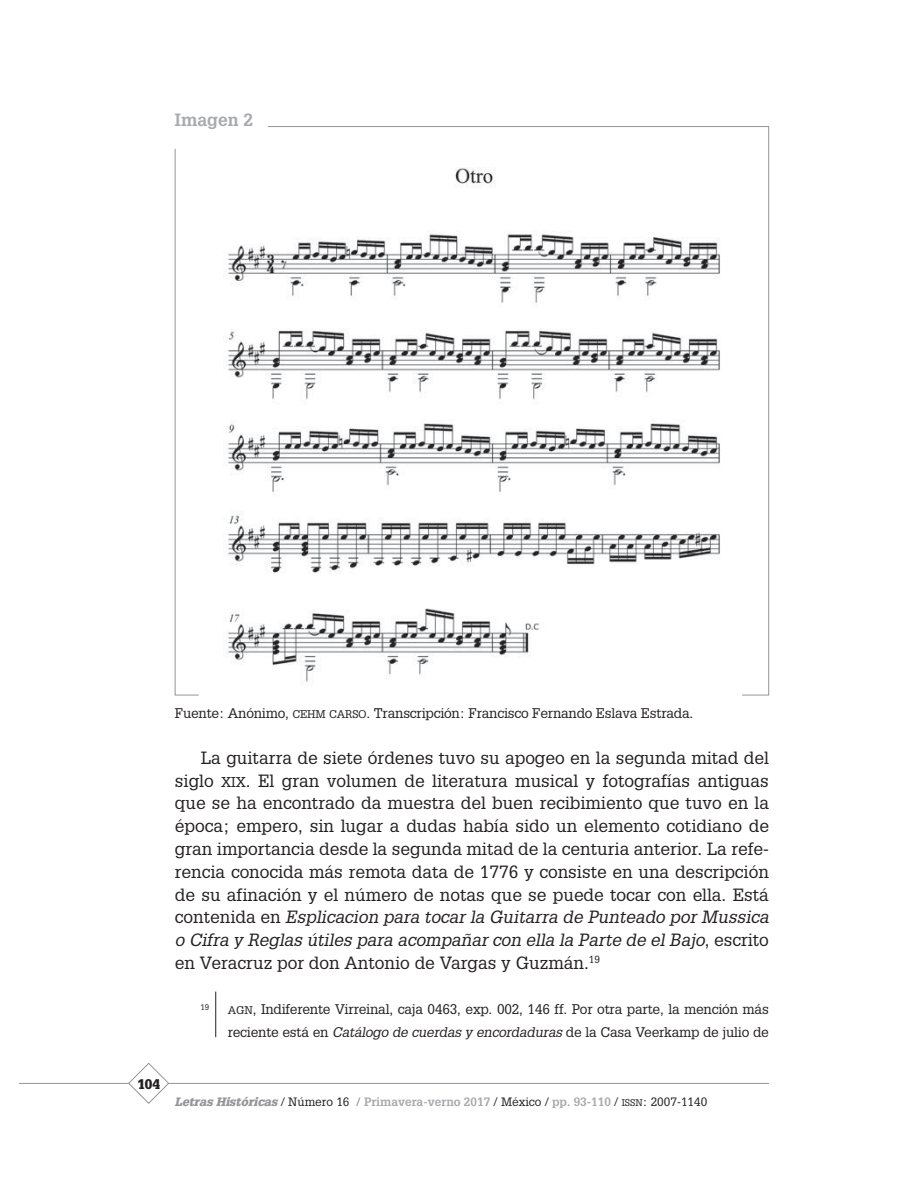
<style>
.page{position:relative;width:918px;height:1188px;background:#fff}
.page>*{position:absolute;margin:0;border:0;box-sizing:border-box;transform-origin:0 0}
.t1{font:17.25px/22.8px "Glypha";color:#231f20;text-align:justify}
.t2{font:700 17.25px "Glypha";color:#a7a9ac}
.t3{font:13.65px/22.8px "Glypha";letter-spacing:-.015em;color:#231f20}
.t4{font:900 13.65px "Glypha";color:#231f20}
.t5{font:11.85px "Glypha";color:#231f20}
.t6{font:7.95px "Glypha";color:#231f20}
.s1{font-family:"Glypha SC800";font-size:10.95px}
.s2{font-family:"Glypha SC800";font-size:13.8px}
.s3{font-style:italic}
.s4{font-weight:900;font-style:italic;color:#939598}
.s5{font-weight:700;color:#939598}
.s6{font-weight:700;color:#a7a9ac}
.s7{font-family:"Glypha SC800";font-size:9.45px}
</style>
<div class="page">
<hr style="left:20px;top:1083px;width:749px;height:1px;background:#939598">
<svg style="left:127px;top:1062px;width:43px;height:42px"></svg>
<hr style="left:215px;top:992px;width:1px;height:45px;background:#231f20">
<svg style="left:174px;top:149px;width:25px;height:547px"></svg>
<svg style="left:267px;top:126px;width:503px;height:570px"></svg>
<img style="left:196px;top:149px;width:556px;height:540px">
<p class="t2" style="left:175px;top:114px;width:80px">Imagen 2</p>
<p class="t3" style="left:175px;top:703px;width:520px">Fuente: Anónimo, <span class="s1">CEHM CARSO</span>. Transcripción: Francisco Fernando Eslava Estrada.</p>
<p class="t1" style="left:175px;top:748px;width:596px;text-indent:26px">La guitarra de siete órdenes tuvo su apogeo en la segunda mitad del siglo <span class="s2">XIX</span>. El gran volumen de literatura musical y fotografías antiguas que se ha encontrado da muestra del buen recibimiento que tuvo en la época; empero, sin lugar a dudas había sido un elemento cotidiano de gran importancia desde la segunda mitad de la centuria anterior. La refe&shy;rencia conocida más remota data de 1776 y consiste en una descripción de su afinación y el número de notas que se puede tocar con ella. Está contenida en <span class="s3">Esplicacion para tocar la Guitarra de Punteado por Mussica o Cifra y Reglas útiles para acompañar con ella la Parte de el Bajo</span>, escrito en Veracruz por don Antonio de Vargas y Guzmán.<sup>19</sup></p>
<p class="t6" style="left:200px;top:1004px;width:10px">19</p>
<p class="t3" style="left:228px;top:999px;width:543px"><span class="s1">AGN</span>, Indiferente Virreinal, caja 0463, exp. 002, 146 ff. Por otra parte, la mención más reciente está en <span class="s3">Catálogo de cuerdas y encordaduras</span> de la Casa Veerkamp de julio de</p>
<p class="t4" style="left:137px;top:1079px;width:24px">104</p>
<p class="t5" style="left:175px;top:1097px;width:534px"><span class="s4">Letras Históricas</span> / Número 16 <span class="s5">/</span> <span class="s6">Primavera-verno 2017</span> / México / <span class="s6">pp. 93-110</span> / <span class="s7">ISSN</span>: 2007-1140</p>
</div>
